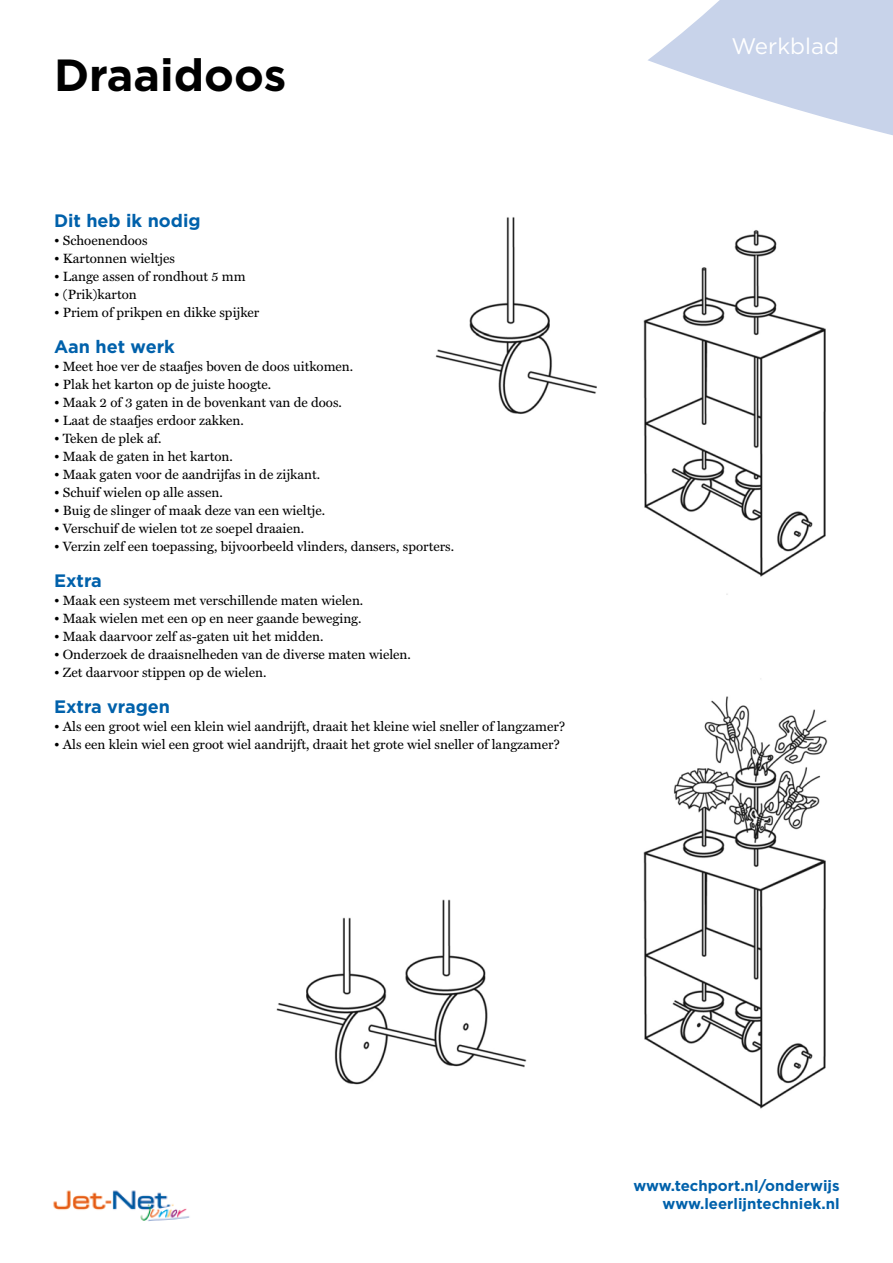
<style>
.page{position:relative;width:893px;height:1263px;background:#fff}
.page>*{position:absolute;margin:0;border:0;box-sizing:border-box;transform-origin:0 0}
.t1{font:700 45px "Gotham HTF";color:#000}
.t2{font:22.5px "Gotham HTF";color:#fff}
.t3{font:700 18px "Gotham HTF";color:#0061ab}
.t4{font:700 15px/18px "Gotham HTF";color:#0061ab;text-align:right}
.t5{font:13.5px "Miller Text";color:#000}
</style>
<div class="page">
<svg style="left:648px;top:0;width:245px;height:136px"></svg>
<img style="left:53px;top:1190px;width:137px;height:31px">
<img style="left:276px;top:899px;width:251px;height:186px">
<img style="left:643px;top:230px;width:185px;height:879px">
<img style="left:435px;top:217px;width:162px;height:197px">
<h1 class="t1" style="left:54px;top:49px;width:234px">Draaidoos</h1>
<h3 class="t3" style="left:54px;top:210px;width:148px">Dit heb ik nodig</h3>
<p class="t5" style="left:54px;top:232px;width:95px">• Schoenendoos</p>
<p class="t5" style="left:54px;top:250px;width:123px">• Kartonnen wieltjes</p>
<p class="t5" style="left:54px;top:268px;width:193px">• Lange assen of rondhout 5 mm</p>
<p class="t5" style="left:54px;top:286px;width:84px">• (Prik)karton</p>
<p class="t5" style="left:54px;top:304px;width:207px">• Priem of prikpen en dikke spijker</p>
<h3 class="t3" style="left:54px;top:336px;width:122px">Aan het werk</h3>
<p class="t5" style="left:54px;top:358px;width:301px">• Meet hoe ver de staafjes boven de doos uitkomen.</p>
<p class="t5" style="left:54px;top:376px;width:219px">• Plak het karton op de juiste hoogte.</p>
<p class="t5" style="left:54px;top:394px;width:289px">• Maak 2 of 3 gaten in de bovenkant van de doos.</p>
<p class="t5" style="left:54px;top:412px;width:191px">• Laat de staafjes erdoor zakken.</p>
<p class="t5" style="left:54px;top:430px;width:109px">• Teken de plek af.</p>
<p class="t5" style="left:54px;top:448px;width:180px">• Maak de gaten in het karton.</p>
<p class="t5" style="left:54px;top:466px;width:268px">• Maak gaten voor de aandrijfas in de zijkant.</p>
<p class="t5" style="left:54px;top:484px;width:170px">• Schuif wielen op alle assen.</p>
<p class="t5" style="left:54px;top:502px;width:273px">• Buig de slinger of maak deze van een wieltje.</p>
<p class="t5" style="left:54px;top:520px;width:252px">• Verschuif de wielen tot ze soepel draaien.</p>
<p class="t5" style="left:54px;top:538px;width:402px">• Verzin zelf een toepassing, bijvoorbeeld vlinders, dansers, sporters.</p>
<h3 class="t3" style="left:54px;top:570px;width:49px">Extra</h3>
<p class="t5" style="left:54px;top:592px;width:311px">• Maak een systeem met verschillende maten wielen.</p>
<p class="t5" style="left:54px;top:610px;width:309px">• Maak wielen met een op en neer gaande beweging.</p>
<p class="t5" style="left:54px;top:628px;width:271px">• Maak daarvoor zelf as-gaten uit het midden.</p>
<p class="t5" style="left:54px;top:646px;width:358px">• Onderzoek de draaisnelheden van de diverse maten wielen.</p>
<p class="t5" style="left:54px;top:664px;width:214px">• Zet daarvoor stippen op de wielen.</p>
<h3 class="t3" style="left:54px;top:696px;width:118px">Extra vragen</h3>
<p class="t5" style="left:54px;top:718px;width:513px">• Als een groot wiel een klein wiel aandrijft, draait het kleine wiel sneller of langzamer?</p>
<p class="t5" style="left:54px;top:736px;width:508px">• Als een klein wiel een groot wiel aandrijft, draait het grote wiel sneller of langzamer?</p>
<h2 class="t2" style="left:731px;top:34px;width:109px">Werkblad</h2>
<p class="t4" style="left:633px;top:1176px;width:208px">www.techport.nl/onderwijs www.leerlijntechniek.nl</p>
</div>
